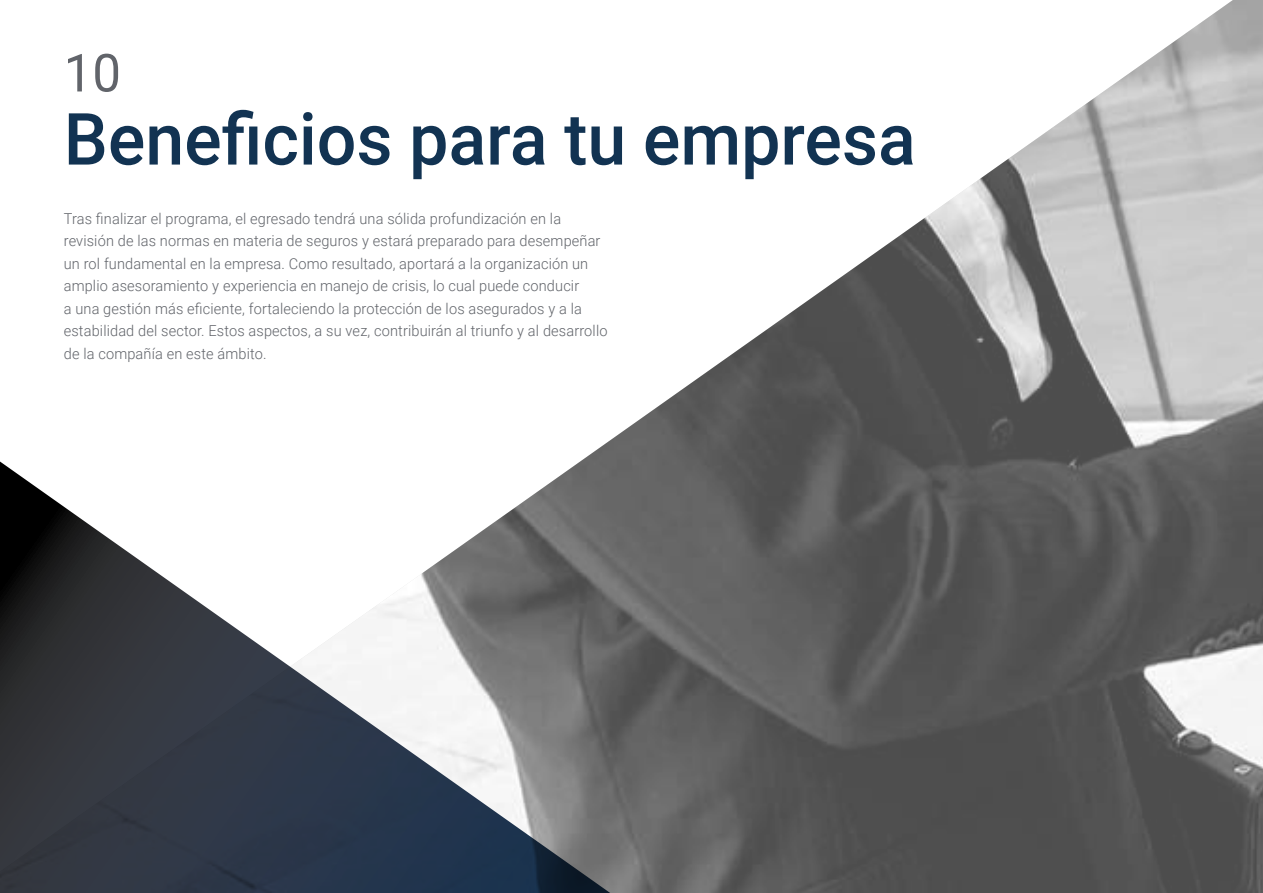
<style>
.page{position:relative;width:1263px;height:893px;background:#fff}
.page>*{position:absolute;margin:0;border:0;box-sizing:border-box;transform-origin:0 0}
.t1{font:500 72px "Roboto";color:#123352}
.t2{font:52.5px "Roboto";color:#61646a}
.t3{font:300 15px/22.5px "Roboto";letter-spacing:.01em;color:#61646a}
</style>
<div class="page">
<img style="left:602px;top:0;width:661px;height:893px">
<svg style="left:0;top:446px;width:640px;height:447px"></svg>
<h2 class="t2" style="left:64px;top:36px;width:59px">10</h2>
<h1 class="t1" style="left:64px;top:89px;width:853px">Beneficios para tu empresa</h1>
<p class="t3" style="left:64px;top:207px;width:545px">Tras finalizar el programa, el egresado tendrá una sólida profundización en la revisión de las normas en materia de seguros y estará preparado para desempeñar un rol fundamental en la empresa. Como resultado, aportará a la organización un amplio asesoramiento y experiencia en manejo de crisis, lo cual puede conducir<br>a una gestión más eficiente, fortaleciendo la protección de los asegurados y a la estabilidad del sector. Estos aspectos, a su vez, contribuirán al triunfo y al desarrollo de la compañía en este ámbito.</p>
</div>
